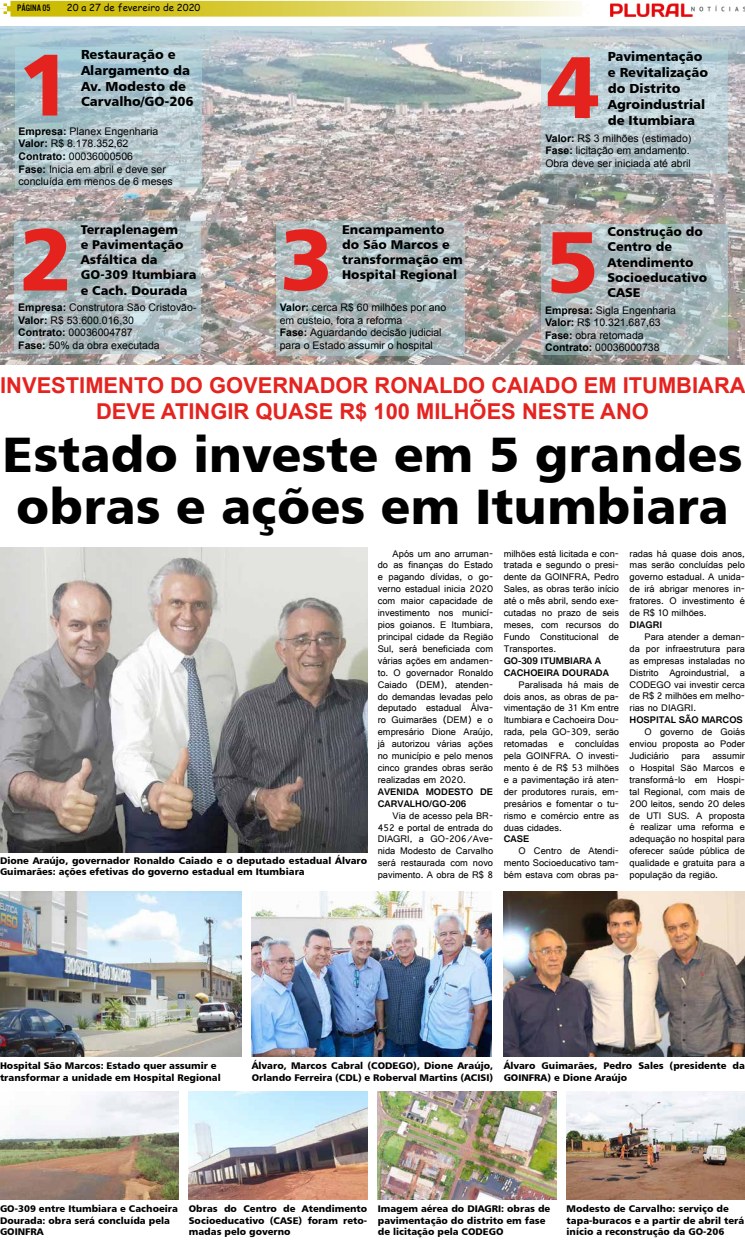
<style>
.page{position:relative;width:745px;height:1241px;background:#fff}
.page>*{position:absolute;margin:0;border:0;box-sizing:border-box;transform-origin:0 0}
.t1{font:87.5px "Humanist 777 BT Black B";color:#e5231e}
.t2{font:49.88px/52.5px "Humanist 777 BT Black B";color:#000}
.t3{font:700 21.88px/26.2px "Arial";color:#e5231f;text-align:center}
.t4{font:13.12px/15.8px "Humanist 777 BT Black B";color:#000}
.t5{font:12.69px/15.2px "Humanist 777 BT Black B";color:#000}
.t6{font:10.5px/12.6px "Arial";color:#000}
.t7{font:10.06px/11.9px "Gautami";color:#000;text-align:justify}
.t8{font:700 10.06px/11.9px "Gautami";color:#000}
.t9{font:9.62px/11.5px "Humanist 777 BT Black B";color:#000}
.t10{font:9.62px "Comic Sans MS";color:#000}
.t11{font:9.62px "U.S.101";color:#000}
.s1{font-weight:700}
</style>
<div class="page">
<img style="left:610px;top:3px;width:134px;height:14px">
<svg style="left:0;top:1px;width:582px;height:16px;background:#dfd461"></svg>
<img style="left:0;top:27px;width:744px;height:337px">
<svg style="left:15px;top:47px;width:186px;height:141px;background:#b0c7cf"></svg>
<svg style="left:15px;top:221px;width:186px;height:133px;background:#aebcc0"></svg>
<svg style="left:541px;top:49px;width:186px;height:124px;background:#b7cad1"></svg>
<svg style="left:541px;top:224px;width:186px;height:130px;background:#adbabd"></svg>
<svg style="left:276px;top:221px;width:188px;height:135px;background:#afbcbe"></svg>
<img style="left:0;top:547px;width:367px;height:236px">
<img style="left:0;top:783px;width:368px;height:70px">
<svg style="left:503px;top:1056px;width:241px;height:50px"></svg>
<img style="left:503px;top:891px;width:241px;height:165px">
<img style="left:377px;top:1091px;width:178px;height:108px">
<img style="left:0;top:891px;width:241px;height:165px">
<img style="left:0;top:1091px;width:178px;height:100px">
<svg style="left:0;top:1191px;width:179px;height:9px;background:#917865"></svg>
<img style="left:189px;top:1091px;width:178px;height:108px">
<img style="left:252px;top:891px;width:239px;height:97px">
<img style="left:566px;top:1091px;width:178px;height:108px">
<img style="left:251px;top:988px;width:241px;height:69px">
<p class="t11" style="left:17px;top:3px;width:35px">PÁGINa 05</p>
<p class="t10" style="left:67px;top:1px;width:135px">20 a 27 de fevereiro de 2020</p>
<h1 class="t1" style="left:19px;top:29px;width:55px">1</h1>
<h3 class="t4" style="left:81px;top:46px;width:114px">Restauração e<br>Alargamento da<br>Av. Modesto de<br>Carvalho/GO-206</h3>
<p class="t6" style="left:19px;top:125px;width:156px"><span class="s1">Empresa:</span> Planex Engenharia<br><span class="s1">Valor:</span> R$ 8.178.352,62<br><span class="s1">Contrato:</span> 00036000506<br><span class="s1">Fase:</span> Inicia em abril e deve ser concluída em menos de 6 meses</p>
<h1 class="t1" style="left:18px;top:204px;width:55px">2</h1>
<p class="t5" style="left:81px;top:221px;width:117px">Terraplenagem<br>e Pavimentação<br>Asfáltica da<br>GO-309 Itumbiara e Cach. Dourada</p>
<p class="t6" style="left:18px;top:301px;width:179px"><span class="s1">Empresa:</span> Construtora São Cristovão-<br><span class="s1">Valor:</span> R$ 53.600.016,30<br><span class="s1">Contrato:</span> 00036004787<br><span class="s1">Fase:</span> 50% da obra executada</p>
<h1 class="t1" style="left:279px;top:204px;width:55px">3</h1>
<p class="t5" style="left:342px;top:221px;width:122px">Encampamento do São Marcos e transformação em<br>Hospital Regional</p>
<p class="t6" style="left:279px;top:301px;width:168px"><span class="s1">Valor:</span> cerca R$ 60 milhões por ano em custeio, fora a reforma<br><span class="s1">Fase:</span> Aguardando decisão judicial para o Estado assumir o hospital</p>
<h1 class="t1" style="left:545px;top:31px;width:55px">4</h1>
<h3 class="t4" style="left:607px;top:49px;width:102px">Pavimentação e Revitalização do Distrito<br>Agroindustrial de Itumbiara</h3>
<p class="t6" style="left:545px;top:132px;width:147px"><span class="s1">Valor:</span> R$ 3 milhões (estimado)<br><span class="s1">Fase:</span> licitação em andamento.<br>Obra deve ser iniciada até abril</p>
<h1 class="t1" style="left:544px;top:206px;width:55px">5</h1>
<p class="t5" style="left:607px;top:224px;width:101px">Construção do<br>Centro de<br>Atendimento<br>Socioeducativo<br>CASE</p>
<p class="t6" style="left:544px;top:303px;width:132px"><span class="s1">Empresa:</span> Sigla Engenharia<br><span class="s1">Valor:</span> R$ 10.321.687,63<br><span class="s1">Fase:</span> obra retomada<br><span class="s1">Contrato:</span> 00036000738</p>
<h3 class="t3" style="left:0;top:373px;width:746px">INVESTIMENTO DO GOVERNADOR RONALDO CAIADO EM ITUMBIARA<br>DEVE ATINGIR QUASE R$ 100 MILHÕES NESTE ANO</h3>
<h2 class="t2" style="left:3px;top:426px;width:740px">Estado investe em 5 grandes obras e ações em Itumbiara</h2>
<p class="t9" style="left:0;top:854px;width:368px">Dione Araújo, governador Ronaldo Caiado e o deputado estadual Álvaro<br>Guimarães: ações efetivas do governo estadual em Itumbiara</p>
<p class="t7" style="left:377px;top:547px;width:117px;text-indent:15px">Após um ano arruman&shy;do as finanças do Estado e pagando dívidas, o go&shy;verno estadual inicia 2020 com maior capacidade de investimento nos municí&shy;pios goianos. E Itumbiara, principal cidade da Região Sul, será beneficiada com várias ações em andamen&shy;to. O governador Ronaldo Caiado (DEM), atenden&shy;do demandas levadas pelo deputado estadual Álva&shy;ro Guimarães (DEM) e o empresário Dione Araújo, já autorizou várias ações no município e pelo menos cinco grandes obras serão realizadas em 2020.</p>
<p class="t8" style="left:377px;top:785px;width:117px">AVENIDA MODESTO DE<br>CARVALHO/GO-206</p>
<p class="t7" style="left:377px;top:809px;width:117px;text-indent:15px">Via de acesso pela BR-452 e portal de entrada do DIAGRI, a GO-206/Ave&shy;nida Modesto de Carvalho será restaurada com novo pavimento. A obra de R$ 8</p>
<p class="t7" style="left:503px;top:547px;width:117px">milhões está licitada e con&shy;tratada e segundo o presi&shy;dente da GOINFRA, Pedro Sales, as obras terão início até o mês abril, sendo exe&shy;cutadas no prazo de seis meses, com recursos do Fundo Constitucional de Transportes.</p>
<p class="t8" style="left:503px;top:654px;width:107px">GO-309 ITUMBIARA A<br>CACHOEIRA DOURADA</p>
<p class="t7" style="left:503px;top:678px;width:117px;text-indent:15px">Paralisada há mais de dois anos, as obras de pa&shy;vimentação de 31 Km entre Itumbiara e Cachoeira Dou&shy;rada, pela GO-309, serão retomadas e concluídas pela GOINFRA. O investi&shy;mento é de R$ 53 milhões e a pavimentação irá aten&shy;der produtores rurais, em&shy;presários e fomentar o tu&shy;rismo e comércio entre as duas cidades.</p>
<p class="t8" style="left:503px;top:832px;width:27px">CASE</p>
<p class="t7" style="left:503px;top:844px;width:117px;text-indent:15px">O Centro de Atendi&shy;mento Socioeducativo tam&shy;bém estava com obras pa-</p>
<p class="t7" style="left:629px;top:547px;width:117px">radas há quase dois anos, mas serão concluídas pelo governo estadual. A unida&shy;de irá abrigar menores in&shy;fratores. O investimento é de R$ 10 milhões.</p>
<p class="t8" style="left:629px;top:618px;width:34px">DIAGRI</p>
<p class="t7" style="left:629px;top:630px;width:117px;text-indent:15px">Para atender a deman&shy;da por infraestrutura para as empresas instaladas no Distrito Agroindustrial, a CODEGO vai investir cerca de R$ 2 milhões em melho&shy;rias no DIAGRI.</p>
<p class="t8" style="left:629px;top:713px;width:115px">HOSPITAL SÃO MARCOS</p>
<p class="t7" style="left:629px;top:725px;width:117px;text-indent:15px">O governo de Goiás enviou proposta ao Poder Judiciário para assumir o Hospital São Marcos e transformá-lo em Hospi&shy;tal Regional, com mais de 200 leitos, sendo 20 deles de UTI SUS. A proposta é realizar uma reforma e adequação no hospital para oferecer saúde pública de qualidade e gratuita para a população da região.</p>
<p class="t9" style="left:0;top:1059px;width:222px">Hospital São Marcos: Estado quer assumir e transformar a unidade em Hospital Regional</p>
<p class="t9" style="left:252px;top:1059px;width:243px">Álvaro, Marcos Cabral (CODEGO), Dione Araújo,<br>Orlando Ferreira (CDL) e Roberval Martins (ACISI)</p>
<p class="t9" style="left:503px;top:1059px;width:243px">Álvaro Guimarães, Pedro Sales (presidente da<br>GOINFRA) e Dione Araújo</p>
<p class="t9" style="left:377px;top:1202px;width:174px">Imagem aérea do DIAGRI: obras de pavimentação do distrito em fase de licitação pela CODEGO</p>
<p class="t9" style="left:0;top:1202px;width:179px">GO-309 entre Itumbiara e Cachoeira<br>Dourada: obra será concluída pela<br>GOINFRA</p>
<p class="t9" style="left:189px;top:1202px;width:180px;text-align:justify">Obras do Centro de Atendimento Socioeducativo (CASE) foram reto&shy;madas pelo governo</p>
<p class="t9" style="left:566px;top:1202px;width:179px">Modesto de Carvalho: serviço de tapa-buracos e a partir de abril terá início a reconstrução da GO-206</p>
</div>
